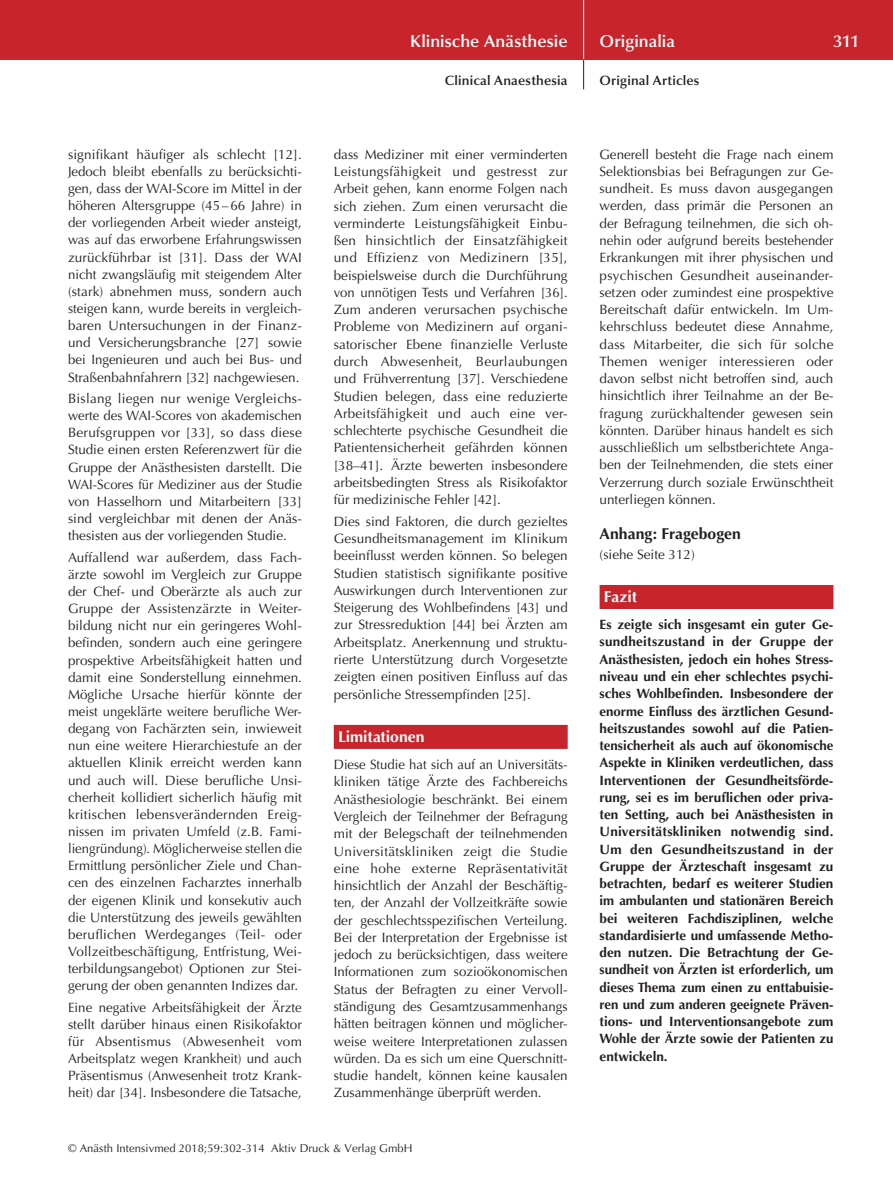
<style>
.page{position:relative;width:893px;height:1191px;background:#fff}
.page>*{position:absolute;margin:0;border:0;box-sizing:border-box;transform-origin:0 0}
.t1{font:600 17.25px "Optima";color:#fff}
.t2{font:700 15.75px "Optima";color:#fff}
.t3{font:700 15.75px "Optima";letter-spacing:.005em;color:#231f20}
.t4{font:13.5px/17.2px "Optima";color:#231f20;text-align:justify}
.t5{font:700 13.5px/17.2px "Optima";color:#231f20;text-align:justify}
.t6{font:600 13.5px "Optima";letter-spacing:.015em;color:#231f20}
.t7{font:11.25px "Optima";letter-spacing:.005em;color:#231f20}
</style>
<div class="page">
<div style="left:0;top:0;width:893px;height:60px;background:#c8242b"></div>
<hr style="left:583px;top:0;width:1px;height:60px;background:#fff">
<svg style="left:583px;top:60px;width:1px;height:29px"></svg>
<div style="left:334px;top:725px;width:234px;height:24px;background:#c8242b"></div>
<div style="left:600px;top:585px;width:233px;height:24px;background:#c8242b"></div>
<p class="t4" style="left:68px;top:146px;width:235px">signifikant häufiger als schlecht [12].<br>Jedoch bleibt ebenfalls zu berücksichti&shy;gen, dass der WAI-Score im Mittel in der höheren Altersgruppe (45–66 Jahre) in der vorliegenden Arbeit wieder ansteigt, was auf das erworbene Erfahrungswissen zurückführbar ist [31]. Dass der WAI nicht zwangsläufig mit steigendem Alter (stark) abnehmen muss, sondern auch steigen kann, wurde bereits in vergleich&shy;baren Untersuchungen in der Finanz&shy;und Versicherungsbranche [27] sowie bei Ingenieuren und auch bei Bus- und Straßenbahnfahrern [32] nachgewiesen.</p>
<p class="t4" style="left:68px;top:390px;width:235px">Bislang liegen nur wenige Vergleichs&shy;werte des WAI-Scores von akademischen Berufsgruppen vor [33], so dass diese Studie einen ersten Referenzwert für die Gruppe der Anästhesisten darstellt. Die WAI-Scores für Mediziner aus der Studie von Hasselhorn und Mitarbeitern [33] sind vergleichbar mit denen der Anäs&shy;thesisten aus der vorliegenden Studie.</p>
<p class="t4" style="left:68px;top:548px;width:235px">Auffallend war außerdem, dass Fach&shy;ärzte sowohl im Vergleich zur Gruppe der Chef- und Oberärzte als auch zur Gruppe der Assistenzärzte in Weiter&shy;bildung nicht nur ein geringeres Wohl&shy;befinden, sondern auch eine geringere prospektive Arbeitsfähigkeit hatten und damit eine Sonderstellung einnehmen.<br>Mögliche Ursache hierfür könnte der meist ungeklärte weitere berufliche Wer&shy;degang von Fachärzten sein, inwieweit nun eine weitere Hierarchiestufe an der aktuellen Klinik erreicht werden kann und auch will. Diese berufliche Unsi&shy;cherheit kollidiert sicherlich häufig mit kritischen lebensverändernden Ereig&shy;nissen im privaten Umfeld (z.B. Fami&shy;liengründung). Möglicherweise stellen die Ermittlung persönlicher Ziele und Chan&shy;cen des einzelnen Facharztes innerhalb der eigenen Klinik und konsekutiv auch die Unterstützung des jeweils gewählten beruflichen Werdeganges (Teil- oder Vollzeitbeschäftigung, Entfristung, Wei&shy;terbildungsangebot) Optionen zur Stei&shy;gerung der oben genannten Indizes dar.</p>
<p class="t4" style="left:68px;top:998px;width:235px">Eine negative Arbeitsfähigkeit der Ärzte stellt darüber hinaus einen Risikofaktor für Absentismus (Abwesenheit vom Arbeitsplatz wegen Krankheit) und auch Präsentismus (Anwesenheit trotz Krank&shy;heit) dar [34]. Insbesondere die Tatsache,</p>
<p class="t1" style="left:410px;top:31px;width:159px">Klinische Anästhesie</p>
<p class="t6" style="left:445px;top:73px;width:124px">Clinical Anaesthesia</p>
<p class="t4" style="left:334px;top:146px;width:235px">dass Mediziner mit einer verminderten Leistungsfähigkeit und gestresst zur Arbeit gehen, kann enorme Folgen nach sich ziehen. Zum einen verursacht die verminderte Leistungsfähigkeit Einbu&shy;ßen hinsichtlich der Einsatzfähigkeit und Effizienz von Medizinern [35], beispielsweise durch die Durchführung von unnötigen Tests und Verfahren [36].<br>Zum anderen verursachen psychische Probleme von Medizinern auf organi&shy;satorischer Ebene finanzielle Verluste durch Abwesenheit, Beurlaubungen und Frühverrentung [37]. Verschiedene Studien belegen, dass eine reduzierte Arbeitsfähigkeit und auch eine ver&shy;schlechterte psychische Gesundheit die Patientensicherheit gefährden können [38–41]. Ärzte bewerten insbesondere arbeitsbedingten Stress als Risikofaktor für medizinische Fehler [42].</p>
<p class="t4" style="left:334px;top:513px;width:235px">Dies sind Faktoren, die durch gezieltes Gesundheitsmanagement im Klinikum beeinflusst werden können. So belegen Studien statistisch signifikante positive Auswirkungen durch Interventionen zur Steigerung des Wohlbefindens [43] und zur Stressreduktion [44] bei Ärzten am Arbeitsplatz. Anerkennung und struktu&shy;rierte Unterstützung durch Vorgesetzte zeigten einen positiven Einfluss auf das persönliche Stressempfinden [25].</p>
<p class="t2" style="left:338px;top:727px;width:88px">Limitationen</p>
<p class="t4" style="left:334px;top:756px;width:235px">Diese Studie hat sich auf an Universitäts&shy;kliniken tätige Ärzte des Fachbereichs Anästhesiologie beschränkt. Bei einem Vergleich der Teilnehmer der Befragung mit der Belegschaft der teilnehmenden Universitätskliniken zeigt die Studie eine hohe externe Repräsentativität hinsichtlich der Anzahl der Beschäftig&shy;ten, der Anzahl der Vollzeitkräfte sowie der geschlechtsspezifischen Verteilung.<br>Bei der Interpretation der Ergebnisse ist jedoch zu berücksichtigen, dass weitere Informationen zum sozioökonomischen Status der Befragten zu einer Vervoll&shy;ständigung des Gesamtzusammenhangs hätten beitragen können und möglicher&shy;weise weitere Interpretationen zulassen würden. Da es sich um eine Querschnitt&shy;studie handelt, können keine kausalen Zusammenhänge überprüft werden.</p>
<p class="t7" style="left:68px;top:1142px;width:346px">© Anästh Intensivmed 2018;59:302-314 Aktiv Druck &amp; Verlag GmbH</p>
<p class="t1" style="left:600px;top:31px;width:77px">Originalia</p>
<p class="t1" style="left:833px;top:31px;width:27px">311</p>
<p class="t6" style="left:600px;top:73px;width:101px">Original Articles</p>
<p class="t4" style="left:600px;top:146px;width:235px">Generell besteht die Frage nach einem Selektionsbias bei Befragungen zur Ge&shy;sundheit. Es muss davon ausgegangen werden, dass primär die Personen an der Befragung teilnehmen, die sich oh&shy;nehin oder aufgrund bereits bestehender Erkrankungen mit ihrer physischen und psychischen Gesundheit auseinander&shy;setzen oder zumindest eine prospektive Bereitschaft dafür entwickeln. Im Um&shy;kehrschluss bedeutet diese Annahme, dass Mitarbeiter, die sich für solche Themen weniger interessieren oder davon selbst nicht betroffen sind, auch hinsichtlich ihrer Teilnahme an der Be&shy;fragung zurückhaltender gewesen sein könnten. Darüber hinaus handelt es sich ausschließlich um selbstberichtete Anga&shy;ben der Teilnehmenden, die stets einer Verzerrung durch soziale Erwünschtheit unterliegen können.</p>
<p class="t3" style="left:600px;top:524px;width:143px">Anhang: Fragebogen</p>
<p class="t4" style="left:600px;top:546px;width:97px">(siehe Seite 312)</p>
<p class="t2" style="left:604px;top:587px;width:35px">Fazit</p>
<p class="t5" style="left:600px;top:616px;width:235px">Es zeigte sich insgesamt ein guter Ge&shy;sundheitszustand in der Gruppe der Anästhesisten, jedoch ein hohes Stress&shy;niveau und ein eher schlechtes psychi&shy;sches Wohlbefinden. Insbesondere der enorme Einfluss des ärztlichen Gesund&shy;heitszustandes sowohl auf die Patien&shy;tensicherheit als auch auf ökonomische Aspekte in Kliniken verdeutlichen, dass Interventionen der Gesundheitsförde&shy;rung, sei es im beruflichen oder priva&shy;ten Setting, auch bei Anästhesisten in Universitätskliniken notwendig sind.<br>Um den Gesundheitszustand in der Gruppe der Ärzteschaft insgesamt zu betrachten, bedarf es weiterer Studien im ambulanten und stationären Bereich bei weiteren Fachdisziplinen, welche standardisierte und umfassende Metho&shy;den nutzen. Die Betrachtung der Ge&shy;sundheit von Ärzten ist erforderlich, um dieses Thema zum einen zu enttabuisie&shy;ren und zum anderen geeignete Präven&shy;tions- und Interventionsangebote zum Wohle der Ärzte sowie der Patienten zu entwickeln.</p>
</div>
